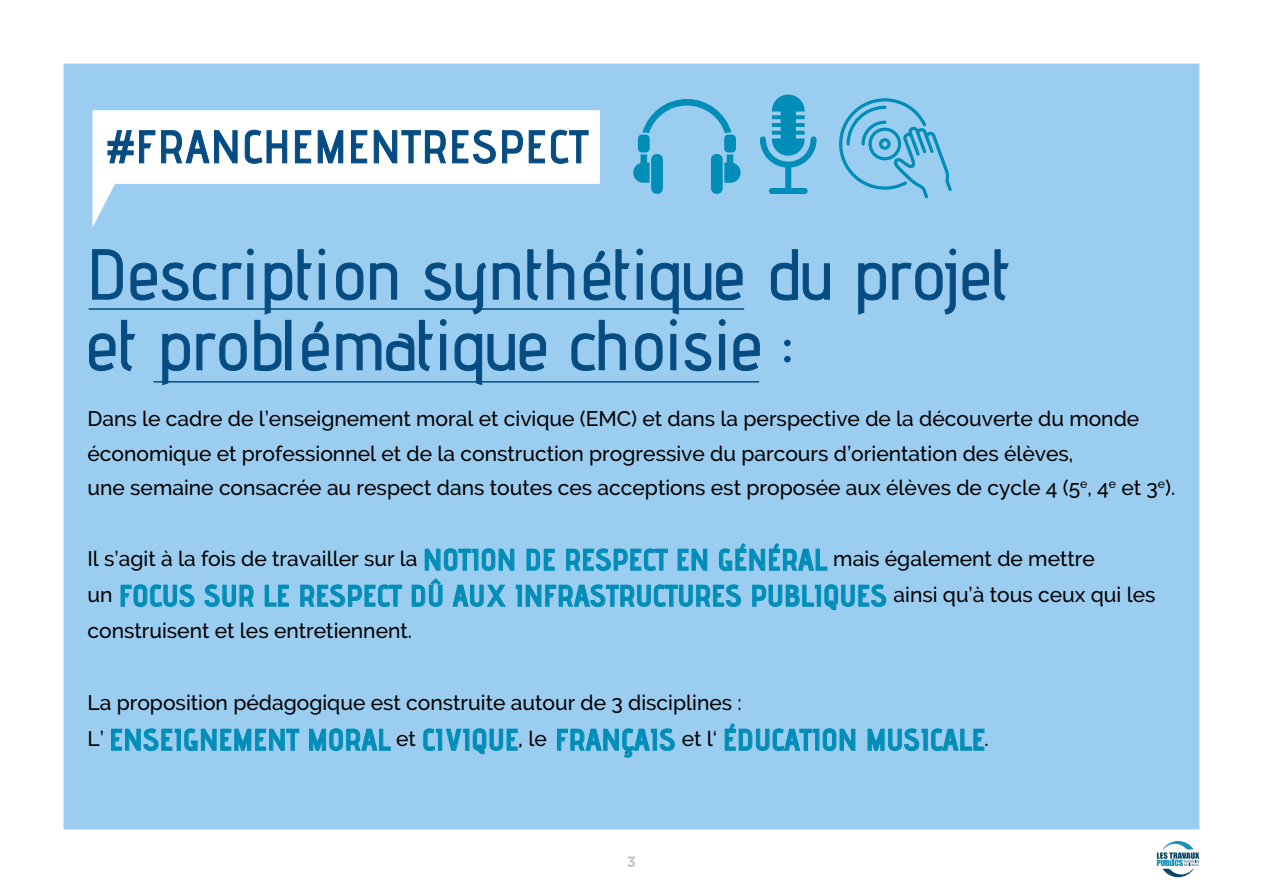
<style>
.page{position:relative;width:1263px;height:893px;background:#fff}
.page>*{position:absolute;margin:0;border:0;box-sizing:border-box;transform-origin:0 0}
.t1{font:500 70.65px/70.7px "Advent Pro";letter-spacing:.01em;color:#054c82}
.t2{font:700 30px "Advent Pro";color:#008db7}
.t3{font:500 21px/34.5px "Raleway";color:#000}
.t4{font:700 15px "Gotham";color:#c6c6c6}
.s1{font-family:"Advent Pro";font-weight:700;font-size:30px;color:#008db7}
.s2{font-family:"Raleway";font-weight:500;font-size:21px;color:#000}
.s3{font-size:21px;color:#000}
</style>
<div class="page">
<div style="left:0;top:0;width:1263px;height:893px;background:linear-gradient(to right,#fff,#fff)"></div>
<div style="left:64px;top:64px;width:1135px;height:765px;background:#9bcdf0"></div>
<svg style="left:1157px;top:841px;width:42px;height:36px"></svg>
<svg style="left:425px;top:548px;width:89px;height:23px;background:#72bce0"></svg>
<svg style="left:527px;top:549px;width:28px;height:22px"></svg>
<svg style="left:566px;top:549px;width:102px;height:22px;background:#73bce1"></svg>
<svg style="left:678px;top:549px;width:29px;height:22px"></svg>
<svg style="left:719px;top:544px;width:108px;height:27px;background:#77bee2"></svg>
<svg style="left:121px;top:584px;width:73px;height:23px;background:#74bce1"></svg>
<svg style="left:205px;top:585px;width:48px;height:22px"></svg>
<svg style="left:265px;top:585px;width:24px;height:22px"></svg>
<svg style="left:300px;top:585px;width:102px;height:22px;background:#73bce1"></svg>
<svg style="left:412px;top:578px;width:30px;height:29px"></svg>
<svg style="left:453px;top:585px;width:52px;height:22px"></svg>
<svg style="left:516px;top:585px;width:225px;height:22px;background:#72bce1"></svg>
<svg style="left:752px;top:584px;width:134px;height:26px;background:#77bee2"></svg>
<svg style="left:111px;top:729px;width:188px;height:22px;background:#71bbe0"></svg>
<svg style="left:309px;top:728px;width:82px;height:23px;background:#72bce0"></svg>
<svg style="left:423px;top:728px;width:94px;height:26px;background:#77bee2"></svg>
<svg style="left:557px;top:729px;width:118px;height:28px;background:#7abfe3"></svg>
<svg style="left:725px;top:724px;width:130px;height:27px;background:#78bee3"></svg>
<svg style="left:868px;top:729px;width:116px;height:22px;background:#72bce1"></svg>
<svg style="left:771px;top:249px;width:59px;height:52px;background:#87bbe1"></svg>
<svg style="left:858px;top:262px;width:28px;height:53px"></svg>
<svg style="left:892px;top:248px;width:64px;height:67px;background:#8bc0e4"></svg>
<svg style="left:962px;top:249px;width:47px;height:52px;background:#87bbe1"></svg>
<svg style="left:89px;top:248px;width:240px;height:137px;background:#8cc0e5"></svg>
<svg style="left:336px;top:248px;width:424px;height:138px;background:#8ec2e6"></svg>
<svg style="left:784px;top:339px;width:7px;height:24px"></svg>
<div style="left:651px;top:154px;width:12px;height:40px;background:#008db7;border-radius:5px"></div>
<div style="left:638px;top:135px;width:12px;height:18px;background:#008db7;border-radius:4px"></div>
<div style="left:711px;top:154px;width:12px;height:40px;background:#008db7;border-radius:5px"></div>
<svg style="left:724px;top:154px;width:17px;height:29px"></svg>
<svg style="left:633px;top:154px;width:16px;height:29px"></svg>
<svg style="left:642px;top:99px;width:89px;height:35px;background:#77bee2"></svg>
<div style="left:724px;top:135px;width:12px;height:18px;background:#008db7;border-radius:4px"></div>
<svg style="left:839px;top:98px;width:113px;height:100px;background:#7cc0e4"></svg>
<div style="left:769px;top:188px;width:39px;height:6px;background:#008db7;border-radius:3px"></div>
<div style="left:785px;top:163px;width:6px;height:31px;background:#008db7;border-radius:3px"></div>
<svg style="left:760px;top:95px;width:56px;height:73px;background:#4eadd3"></svg>
<svg style="left:92px;top:110px;width:508px;height:118px"></svg>
<svg style="left:107px;top:130px;width:131px;height:34px"></svg>
<svg style="left:244px;top:129px;width:43px;height:35px"></svg>
<svg style="left:295px;top:130px;width:16px;height:34px"></svg>
<svg style="left:317px;top:130px;width:27px;height:34px"></svg>
<svg style="left:351px;top:130px;width:95px;height:34px"></svg>
<svg style="left:452px;top:129px;width:44px;height:35px"></svg>
<svg style="left:502px;top:130px;width:43px;height:34px"></svg>
<svg style="left:551px;top:129px;width:38px;height:35px"></svg>
<hr style="left:89px;top:308px;width:655px;height:2px;background:#054c82">
<hr style="left:153px;top:381px;width:606px;height:2px;background:#054c82">
<h1 class="t1" style="left:87px;top:238px;width:924px">Description synthétique du projet et problématique choisie :</h1>
<p class="t3" style="left:87px;top:402px;width:1089px">Dans le cadre de l’enseignement moral et civique (EMC) et dans la perspective de la découverte du monde économique et professionnel et de la construction progressive du parcours d’orientation des élèves,<br>une semaine consacrée au respect dans toutes ces acceptions est proposée aux élèves de cycle 4 (5<sup>e</sup>, 4<sup>e</sup> et 3<sup>e</sup>).</p>
<p class="t3" style="left:87px;top:541px;width:1009px">Il s’agit à la fois de travailler sur la <span class="s1">NOTION DE RESPECT EN GÉNÉRAL</span> mais également de mettre</p>
<h2 class="t2" style="left:87px;top:577px;width:1069px"><sup>un</sup> FOCUS SUR LE RESPECT DÛ AUX INFRASTRUCTURES PUBLIQUES <span class="s2">ainsi qu’à tous ceux qui les</span></h2>
<p class="t3" style="left:87px;top:613px;width:326px">construisent et les entretiennent.</p>
<p class="t3" style="left:87px;top:685px;width:656px">La proposition pédagogique est construite autour de 3 disciplines :</p>
<h2 class="t2" style="left:87px;top:721px;width:902px"><sup>L’</sup> ENSEIGNEMENT MORAL <span class="s2">et</span> CIVIQUE<span class="s3">,</span> <span class="s2">le</span> FRANÇAIS <span class="s2">et l‘</span> ÉDUCATION MUSICALE<span class="s3">.</span></h2>
<p class="t4" style="left:627px;top:852px;width:11px">3</p>
</div>
